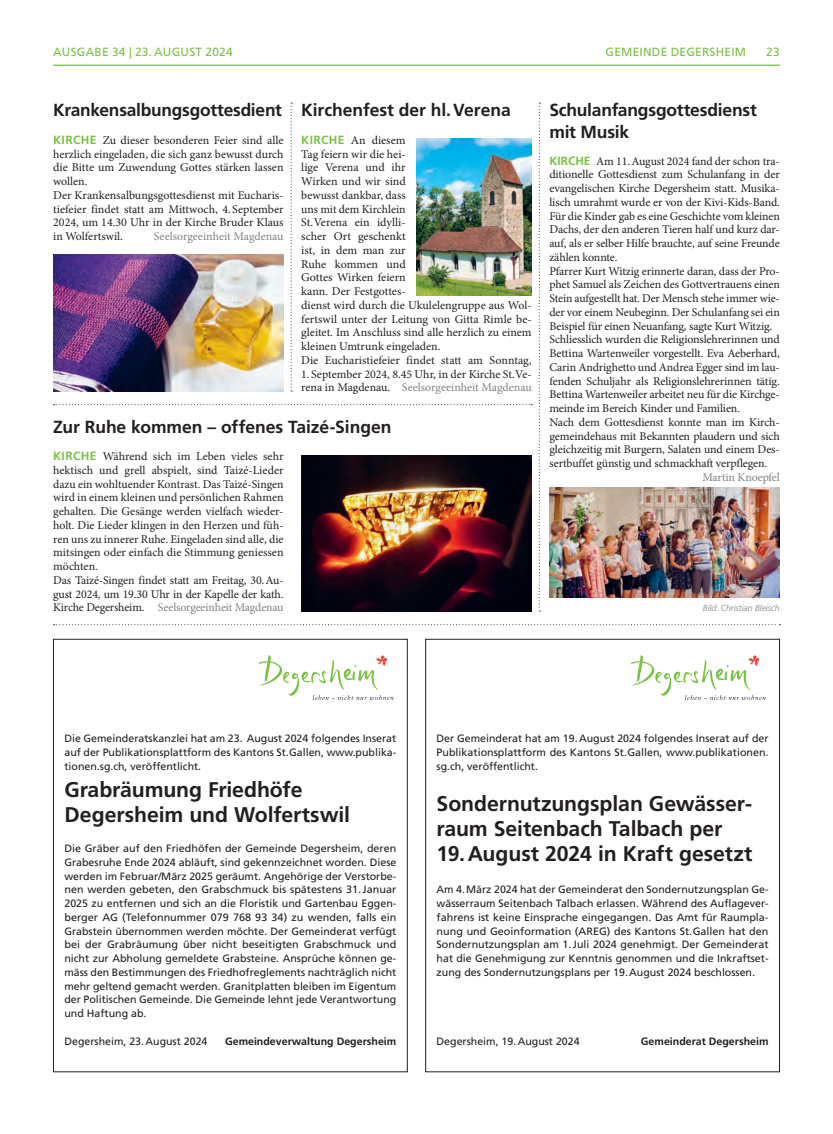
<style>
.page{position:relative;width:833px;height:1134px;background:#fff}
.page>*{position:absolute;margin:0;border:0;box-sizing:border-box;transform-origin:0 0}
.t1{font:700 21.25px/25px "Frutiger LT Std";letter-spacing:-.005em;color:#231f20}
.t2{font:700 17.5px/21.2px "Frutiger LT Std";letter-spacing:-.01em;color:#231f20}
.t3{font:11.88px/13.8px "Minion Pro";letter-spacing:-.01em;color:#231f20}
.t4{font:11.88px "Frutiger LT Std";letter-spacing:.02em;color:#79c142}
.t5{font:11.88px "Minion Pro";letter-spacing:-.005em;color:#808285}
.t6{font:10.62px/13.8px "Frutiger LT Std";color:#231f20;text-align:justify}
.t7{font:700 10.62px "Frutiger LT Std";color:#231f20}
.t8{font:italic 300 8.75px "Frutiger LT Std";letter-spacing:-.01em;color:#808285}
.s1{font-family:"Frutiger LT Std";font-weight:700;color:#79c142}
.s2{color:#808285}
</style>
<div class="page">
<hr style="left:53px;top:65px;width:727px;height:1px;background:#79c142">
<svg style="left:539px;top:103px;width:1px;height:508px"></svg>
<svg style="left:291px;top:103px;width:1px;height:288px"></svg>
<svg style="left:54px;top:404px;width:478px;height:1px"></svg>
<svg style="left:54px;top:624px;width:726px;height:1px"></svg>
<div style="left:425px;top:639px;width:355px;height:433px;border:1px solid #231f20"></div>
<div style="left:53px;top:639px;width:354px;height:433px;border:1px solid #231f20"></div>
<img style="left:549px;top:488px;width:231px;height:110px">
<svg style="left:631px;top:655px;width:134px;height:45px"></svg>
<img style="left:53px;top:254px;width:230px;height:137px">
<img style="left:416px;top:139px;width:115px;height:156px">
<img style="left:301px;top:455px;width:230px;height:156px">
<svg style="left:259px;top:655px;width:134px;height:45px"></svg>
<p class="t4" style="left:53px;top:45px;width:18px">Ausgabe</p>
<p class="t4" style="left:112px;top:45px;width:60px">34 | 23. August</p>
<p class="t4" style="left:205px;top:45px;width:29px">2024</p>
<p class="t4" style="left:605px;top:45px;width:142px">GEMEINDE DEGERSHEIM</p>
<p class="t4" style="left:766px;top:45px;width:15px">23</p>
<h2 class="t2" style="left:53px;top:100px;width:230px">Krankensalbungsgottesdient</h2>
<p class="t3" style="left:53px;top:133px;width:232px"><span class="s1">KIRCHE</span> Zu dieser besonderen Feier sind alle herzlich eingeladen, die sich ganz bewusst durch die Bitte um Zuwendung Gottes stärken lassen wollen.<br>Der Krankensalbungsgottesdienst mit Eucharis&shy;tiefeier findet statt am Mittwoch, 4. September 2024, um 14.30 Uhr in der Kirche Bruder Klaus in Wolfertswil.</p>
<p class="t5" style="left:154px;top:228px;width:131px">Seelsorgeeinheit Magdenau</p>
<h2 class="t2" style="left:301px;top:100px;width:211px">Kirchenfest der hl.Verena</h2>
<p class="t3" style="left:301px;top:133px;width:232px"><span class="s1">KIRCHE</span> An diesem<br>Tag feiern wir die hei-<br>lige Verena und ihr<br>Wirken und wir sind<br>bewusst dankbar, dass<br>uns mit dem Kirchlein<br>St.Verena ein idylli-<br>scher Ort geschenkt<br>ist, in dem man zur<br>Ruhe kommen und<br>Gottes Wirken feiern<br>kann. Der Festgottes-<br>dienst wird durch die Ukulelengruppe aus Wol&shy;fertswil unter der Leitung von Gitta Rimle be&shy;gleitet. Im Anschluss sind alle herzlich zu einem kleinen Umtrunk eingeladen.<br>Die Eucharistiefeier findet statt am Sonntag,</p>
<p class="t3" style="left:301px;top:367px;width:232px">1. September 2024, 8.45 Uhr, in der Kirche St.Ve&shy;rena in Magdenau. <span class="s2">Seelsorgeeinheit Magdenau</span></p>
<h2 class="t2" style="left:53px;top:416px;width:340px">Zur Ruhe kommen – offenes Taizé-Singen</h2>
<p class="t3" style="left:53px;top:450px;width:232px"><span class="s1">KIRCHE</span> Während sich im Leben vieles sehr hektisch und grell abspielt, sind Taizé-Lieder dazu ein wohltuender Kontrast. Das Taizé-Singen wird in einem kleinen und persönlichen Rahmen gehalten. Die Gesänge werden vielfach wieder&shy;holt. Die Lieder klingen in den Herzen und füh&shy;ren uns zu innerer Ruhe. Eingeladen sind alle, die mitsingen oder einfach die Stimmung geniessen möchten.<br>Das Taizé-Singen findet statt am Freitag, 30.Au&shy;gust 2024, um 19.30 Uhr in der Kapelle der kath.<br>Kirche Degersheim. <span class="s2">Seelsorgeeinheit Magdenau</span></p>
<h2 class="t2" style="left:549px;top:100px;width:209px">Schulanfangsgottesdienst mit Musik</h2>
<p class="t3" style="left:549px;top:154px;width:232px"><span class="s1">KIRCHE</span> Am 11.August 2024 fand der schon tra&shy;ditionelle Gottesdienst zum Schulanfang in der evangelischen Kirche Degersheim statt. Musika&shy;lisch umrahmt wurde er von der Kivi-Kids-Band.<br>Für die Kinder gab es eine Geschichte vom kleinen Dachs, der den anderen Tieren half und kurz dar&shy;auf, als er selber Hilfe brauchte, auf seine Freunde zählen konnte.<br>Pfarrer Kurt Witzig erinnerte daran, dass der Pro&shy;phet Samuel als Zeichen des Gottvertrauens einen Stein aufgestellt hat. Der Mensch stehe immer wie&shy;der vor einem Neubeginn. Der Schulanfang sei ein Beispiel für einen Neuanfang, sagte Kurt Witzig.<br>Schliesslich wurden die Religionslehrerinnen und Bettina Wartenweiler vorgestellt. Eva Aeberhard, Carin Andrighetto und Andrea Egger sind im lau&shy;fenden Schuljahr als Religionslehrerinnen tätig.<br>Bettina Wartenweiler arbeitet neu für die Kirchge&shy;meinde im Bereich Kinder und Familien.<br>Nach dem Gottesdienst konnte man im Kirch&shy;gemeindehaus mit Bekannten plaudern und sich gleichzeitig mit Burgern, Salaten und einem Des&shy;sertbuffet günstig und schmackhaft verpflegen.</p>
<p class="t5" style="left:702px;top:469px;width:79px">Martin Knoepfel</p>
<p class="t8" style="left:703px;top:603px;width:78px">Bild: Christian Bleisch</p>
<p class="t6" style="left:64px;top:731px;width:333px">Die Gemeinderatskanzlei hat am 23. August 2024 folgendes Inserat auf der Publikationsplattform des Kantons St.Gallen, www.publika&shy;tionen.sg.ch, veröffentlicht.</p>
<h1 class="t1" style="left:64px;top:777px;width:287px">Grabräumung Friedhöfe<br>Degersheim und Wolfertswil</h1>
<p class="t6" style="left:64px;top:841px;width:333px">Die Gräber auf den Friedhöfen der Gemeinde Degersheim, deren Grabesruhe Ende 2024 abläuft, sind gekennzeichnet worden. Diese werden im Februar/März 2025 geräumt. Angehörige der Verstorbe&shy;nen werden gebeten, den Grabschmuck bis spätestens 31.Januar 2025 zu entfernen und sich an die Floristik und Gartenbau Eggen&shy;berger AG (Telefonnummer 079 768 93 34) zu wenden, falls ein Grabstein übernommen werden möchte. Der Gemeinderat verfügt bei der Grabräumung über nicht beseitigten Grabschmuck und nicht zur Abholung gemeldete Grabsteine. Ansprüche können ge&shy;mäss den Bestimmungen des Friedhofreglements nachträglich nicht mehr geltend gemacht werden. Granitplatten bleiben im Eigentum der Politischen Gemeinde. Die Gemeinde lehnt jede Verantwortung und Haftung ab.</p>
<p class="t6" style="left:64px;top:1034px;width:145px">Degersheim, 23.August 2024</p>
<p class="t7" style="left:225px;top:1035px;width:173px">Gemeindeverwaltung Degersheim</p>
<p class="t6" style="left:436px;top:731px;width:333px">Der Gemeinderat hat am 19.August 2024 folgendes Inserat auf der Publikationsplattform des Kantons St.Gallen, www.publikationen. sg.ch, veröffentlicht.</p>
<h1 class="t1" style="left:436px;top:791px;width:317px">Sondernutzungsplan Gewässer&shy;raum Seitenbach Talbach per<br>19.August 2024 in Kraft gesetzt</h1>
<p class="t6" style="left:436px;top:883px;width:333px">Am 4.März 2024 hat der Gemeinderat den Sondernutzungsplan Ge&shy;wässerraum Seitenbach Talbach erlassen. Während des Auflagever&shy;fahrens ist keine Einsprache eingegangen. Das Amt für Raumpla&shy;nung und Geoinformation (AREG) des Kantons St.Gallen hat den Sondernutzungsplan am 1.Juli 2024 genehmigt. Der Gemeinderat hat die Genehmigung zur Kenntnis genommen und die Inkraftset&shy;zung des Sondernutzungsplans per 19.August 2024 beschlossen.</p>
<p class="t6" style="left:436px;top:1034px;width:145px">Degersheim, 19.August 2024</p>
<p class="t7" style="left:641px;top:1035px;width:129px">Gemeinderat Degersheim</p>
</div>
